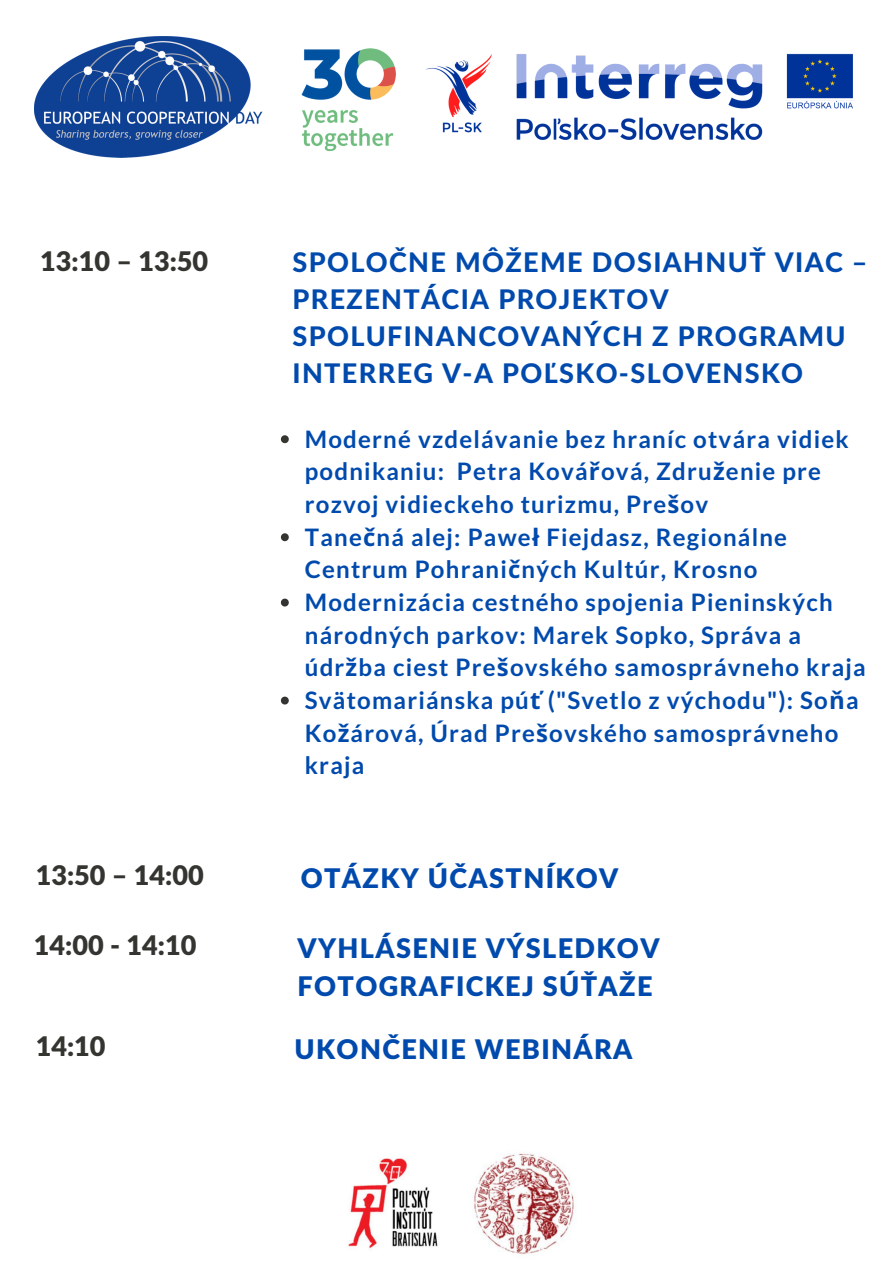
<style>
.page{position:relative;width:894px;height:1264px;background:#fff}
.page>*{position:absolute;margin:0;border:0;box-sizing:border-box;transform-origin:0 0}
.t1{font:800 27px/37.2px "Lato Latin";letter-spacing:.05em;color:#004aad}
.t2{font:900 27px/37.2px "Lato Latin";letter-spacing:.05em;color:#004aad}
.t3{font:900 27px "Lato Latin";color:#343431}
.t4{font:700 24px/32.7px "Lato";letter-spacing:.05em;color:#004aad}
.s1{font-family:"Noto Sans"}
</style>
<div class="page">
<svg style="left:281px;top:435px;width:8px;height:8px"></svg>
<svg style="left:281px;top:533px;width:8px;height:8px"></svg>
<svg style="left:281px;top:598px;width:8px;height:8px"></svg>
<svg style="left:281px;top:696px;width:8px;height:8px"></svg>
<img style="left:34px;top:36px;width:359px;height:122px">
<img style="left:393px;top:53px;width:460px;height:87px">
<img style="left:348px;top:1158px;width:90px;height:92px">
<img style="left:474px;top:1153px;width:100px;height:103px">
<p class="t3" style="left:40px;top:249px;width:169px">13:10 – 13:50</p>
<p class="t1" style="left:292px;top:245px;width:576px">SPOLOČNE MÔŽEME DOSIAHNUŤ VIAC –<br>PREZENTÁCIA PROJEKTOV<br>SPOLUFINANCOVANÝCH Z PROGRAMU<br>INTERREG V-A POĽSKO-SLOVENSKO</p>
<p class="t4" style="left:305px;top:422px;width:562px">Moderné vzdelávanie bez hraníc otvára vidiek podnikaniu: Petra Ková<span class="s1">ř</span>ová, Zdru<span class="s1">ž</span>enie pre rozvoj vidieckeho turizmu, Pre<span class="s1">š</span>ov<br>Tane<span class="s1">č</span>ná alej: Pawe<span class="s1">ł</span> Fiejdasz, Regionálne Centrum Pohrani<span class="s1">č</span>ných Kultúr, Krosno Modernizácia cestného spojenia Pieninských národných parkov: Marek Sopko, Správa a údr<span class="s1">ž</span>ba ciest Pre<span class="s1">š</span>ovského samosprávneho kraja Svätomariánska pú<span class="s1">ť</span> ("Svetlo z východu"): So<span class="s1">ň</span>a Ko<span class="s1">ž</span>árová, Úrad Pre<span class="s1">š</span>ovského samosprávneho kraja</p>
<p class="t3" style="left:36px;top:863px;width:169px">13:50 – 14:00</p>
<p class="t2" style="left:301px;top:860px;width:319px">OTÁZKY ÚČASTNÍKOV</p>
<p class="t3" style="left:34px;top:933px;width:164px">14:00 - 14:10</p>
<p class="t2" style="left:297px;top:931px;width:363px">VYHLÁSENIE VÝSLEDKOV<br>FOTOGRAFICKEJ SÚŤAŽE</p>
<p class="t3" style="left:36px;top:1034px;width:71px">14:10</p>
<p class="t2" style="left:294px;top:1032px;width:339px">UKONČENIE WEBINÁRA</p>
</div>
